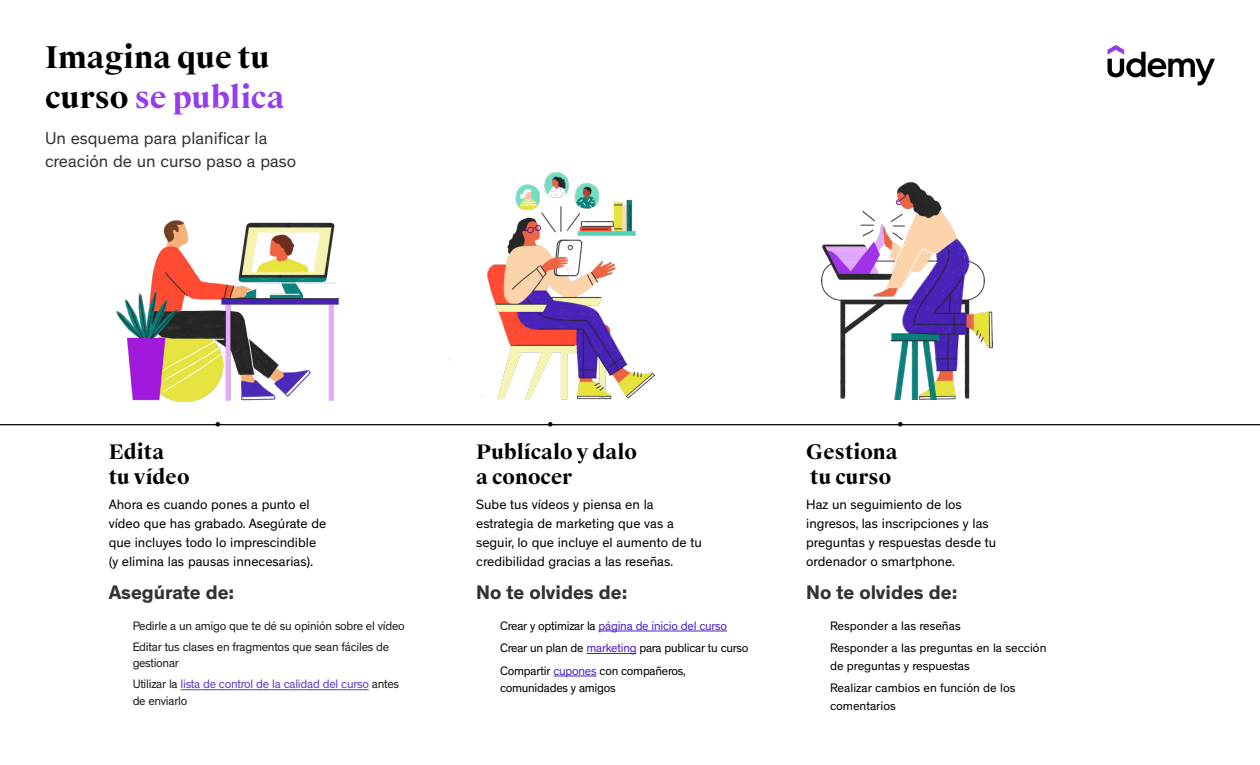
<style>
.page{position:relative;width:1260px;height:765px;background:#fff}
.page>*{position:absolute;margin:0;border:0;box-sizing:border-box;transform-origin:0 0}
.t1{font:700 30px/40px "Suisse Works";color:#000}
.t2{font:700 20px/25px "Suisse Works";color:#000}
.t3{font:700 20px "Theinhardt";color:#333}
.t4{font:17.5px/22.5px "Theinhardt";color:#000}
.t5{font:13.75px/18.8px "Theinhardt";color:#000}
.t6{font:12.5px/22.5px "Theinhardt";letter-spacing:-.02em;color:#000}
.t7{font:12.5px/22.5px "Theinhardt";color:#000}
.t8{font:12.5px/21.2px "Theinhardt";letter-spacing:-.02em;color:#5022c3}
.s1{color:#963de8}
.s2{color:#000}
.s3{color:#5022c3}
</style>
<div class="page">
<svg style="left:1108px;top:45px;width:107px;height:40px"></svg>
<hr style="left:0;top:424px;width:1260px;height:1px;background:#000">
<svg style="left:216px;top:422px;width:4px;height:5px"></svg>
<hr style="left:181px;top:689px;width:188px;height:1px;background:#5022c3">
<svg style="left:548px;top:422px;width:5px;height:5px"></svg>
<svg style="left:898px;top:422px;width:5px;height:5px"></svg>
<hr style="left:599px;top:631px;width:128px;height:1px;background:#5022c3">
<hr style="left:586px;top:653px;width:50px;height:1px;background:#5022c3">
<hr style="left:553px;top:676px;width:44px;height:1px;background:#5022c3">
<img style="left:116px;top:220px;width:223px;height:181px">
<img style="left:488px;top:172px;width:166px;height:228px">
<img style="left:821px;top:182px;width:171px;height:218px">
<h1 class="t1" style="left:45px;top:38px;width:241px">Imagina que tu curso <span class="s1">se publica</span></h1>
<p class="t4" style="left:45px;top:128px;width:253px">Un esquema para planificar la creación de un curso paso a paso</p>
<h2 class="t2" style="left:109px;top:440px;width:82px">Edita tu vídeo</h2>
<p class="t5" style="left:109px;top:496px;width:219px">Ahora es cuando pones a punto el vídeo que has grabado. Asegúrate de que incluyes todo lo imprescindible (y elimina las pausas innecesarias).</p>
<h2 class="t3" style="left:109px;top:579px;width:127px">Asegúrate de:</h2>
<p class="t6" style="left:132px;top:615px;width:274px;line-height:21.2px">Pedirle a un amigo que te dé su opinión sobre el vídeo<br>Editar tus clases en fragmentos que sean fáciles de</p>
<p class="t8" style="left:132px;top:653px;width:268px"><span class="s2">gestionar<br>Utilizar la</span> lista de control de la calidad del curso <span class="s2">antes</span></p>
<p class="t6" style="left:132px;top:690px;width:56px">de enviarlo</p>
<h2 class="t2" style="left:476px;top:440px;width:162px">Publícalo y dalo a conocer</h2>
<h2 class="t2" style="left:806px;top:440px;width:93px">Gestiona tu curso</h2>
<p class="t5" style="left:476px;top:496px;width:227px">Sube tus vídeos y piensa en la estrategia de marketing que vas a seguir, lo que incluye el aumento de tu credibilidad gracias a las reseñas.</p>
<p class="t5" style="left:806px;top:496px;width:192px">Haz un seguimiento de los ingresos, las inscripciones y las preguntas y respuestas desde tu ordenador o smartphone.</p>
<h2 class="t3" style="left:476px;top:579px;width:153px">No te olvides de:</h2>
<h2 class="t3" style="left:806px;top:579px;width:153px">No te olvides de:</h2>
<p class="t6" style="left:500px;top:615px;width:250px">Crear y optimizar la <span class="s3">página de inicio del curso<br></span>Crear un plan de <span class="s3">marketing</span> para publicar tu curso<br>Compartir <span class="s3">cupones</span> con compañeros,</p>
<p class="t6" style="left:500px;top:677px;width:117px">comunidades y amigos</p>
<p class="t7" style="left:830px;top:615px;width:218px">Responder a las reseñas<br>Responder a las preguntas en la sección</p>
<p class="t7" style="left:830px;top:655px;width:187px">de preguntas y respuestas<br>Realizar cambios en función de los</p>
<p class="t7" style="left:830px;top:695px;width:67px">comentarios</p>
</div>
